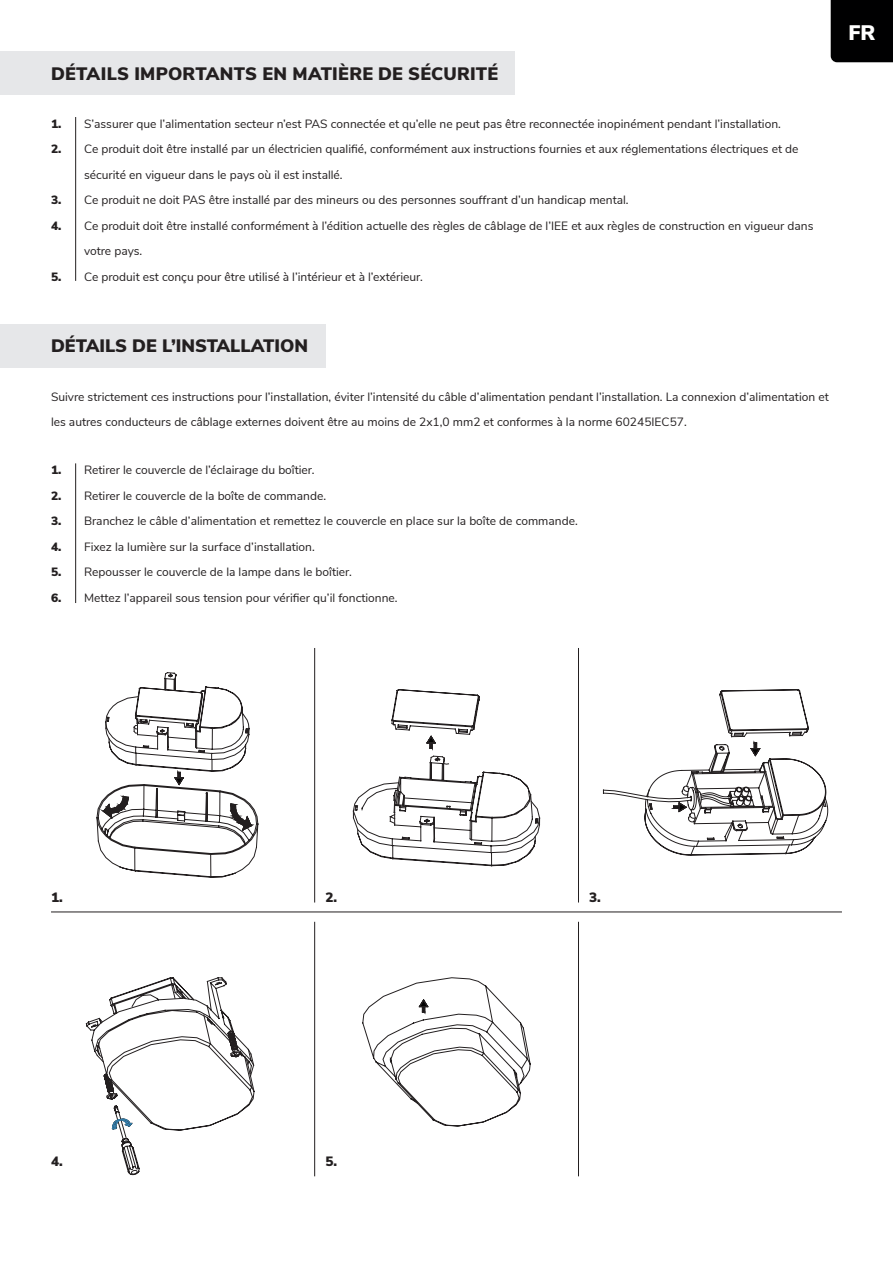
<style>
.page{position:relative;width:893px;height:1263px;background:#fff}
.page>*{position:absolute;margin:0;border:0;box-sizing:border-box;transform-origin:0 0}
.t1{font:900 21px "Nunito Sans";color:#fff}
.t2{font:900 18px "Nunito Sans";letter-spacing:.005em;color:#231f20}
.t3{font:900 13.5px "Nunito Sans";color:#231f20}
.t4{font:12px/25.5px "Nunito Sans";color:#231f20}
.s1{font-weight:900}
</style>
<div class="page">
<div style="left:0;top:51px;width:514px;height:43px;background:#e6e7e9"></div>
<hr style="left:75px;top:117px;width:1px;height:164px;background:#231f20">
<hr style="left:75px;top:463px;width:1px;height:140px;background:#231f20">
<div style="left:0;top:324px;width:325px;height:43px;background:#e6e7e9"></div>
<div style="left:831px;top:0;width:62px;height:62px;background:#000001"></div>
<hr style="left:51px;top:912px;width:791px;height:1px;background:#231f20">
<hr style="left:578px;top:648px;width:1px;height:254px;background:#231f20">
<hr style="left:578px;top:922px;width:1px;height:254px;background:#231f20">
<hr style="left:314px;top:648px;width:1px;height:254px;background:#231f20">
<hr style="left:314px;top:922px;width:1px;height:254px;background:#231f20">
<svg style="left:97px;top:672px;width:161px;height:206px"></svg>
<svg style="left:353px;top:689px;width:187px;height:177px"></svg>
<svg style="left:603px;top:689px;width:225px;height:167px"></svg>
<svg style="left:86px;top:977px;width:169px;height:198px"></svg>
<svg style="left:362px;top:977px;width:169px;height:149px"></svg>
<p class="t2" style="left:51px;top:60px;width:449px">DÉTAILS IMPORTANTS EN MATIÈRE DE SÉCURITÉ</p>
<p class="t4" style="left:51px;top:110px;width:731px"><span class="s1">1.</span> S’assurer que l’alimentation secteur n’est PAS connectée et qu’elle ne peut pas être reconnectée inopinément pendant l’installation.</p>
<p class="t4" style="left:51px;top:136px;width:749px"><span class="s1">2.</span> Ce produit doit être installé par un électricien qualifié, conformément aux instructions fournies et aux réglementations électriques et de</p>
<p class="t4" style="left:84px;top:161px;width:260px">sécurité en vigueur dans le pays où il est installé.</p>
<p class="t4" style="left:51px;top:187px;width:579px"><span class="s1">3.</span> Ce produit ne doit PAS être installé par des mineurs ou des personnes souffrant d’un handicap mental.</p>
<p class="t4" style="left:51px;top:212px;width:764px"><span class="s1">4.</span> Ce produit doit être installé conformément à l’édition actuelle des règles de câblage de l’IEE et aux règles de construction en vigueur dans</p>
<p class="t4" style="left:84px;top:238px;width:60px">votre pays.</p>
<p class="t4" style="left:51px;top:263px;width:373px"><span class="s1">5.</span> Ce produit est conçu pour être utilisé à l’intérieur et à l’extérieur.</p>
<p class="t2" style="left:51px;top:332px;width:258px">DÉTAILS DE L’INSTALLATION</p>
<p class="t4" style="left:51px;top:383px;width:779px">Suivre strictement ces instructions pour l’installation, éviter l’intensité du câble d’alimentation pendant l’installation. La connexion d’alimentation et les autres conducteurs de câblage externes doivent être au moins de 2x1,0 mm2 et conformes à la norme 60245IEC57.</p>
<p class="t4" style="left:51px;top:457px;width:265px"><span class="s1">1.</span> Retirer le couvercle de l’éclairage du boîtier.</p>
<p class="t4" style="left:51px;top:482px;width:277px"><span class="s1">2.</span> Retirer le couvercle de la boîte de commande.</p>
<p class="t4" style="left:51px;top:508px;width:528px"><span class="s1">3.</span> Branchez le câble d’alimentation et remettez le couvercle en place sur la boîte de commande.</p>
<p class="t4" style="left:51px;top:533px;width:265px"><span class="s1">4.</span> Fixez la lumière sur la surface d’installation.</p>
<p class="t4" style="left:51px;top:559px;width:302px"><span class="s1">5.</span> Repousser le couvercle de la lampe dans le boîtier.</p>
<p class="t4" style="left:51px;top:584px;width:348px"><span class="s1">6.</span> Mettez l’appareil sous tension pour vérifier qu’il fonctionne.</p>
<p class="t1" style="left:848px;top:17px;width:28px">FR</p>
<p class="t3" style="left:51px;top:887px;width:13px">1.</p>
<p class="t3" style="left:325px;top:887px;width:13px">2.</p>
<p class="t3" style="left:51px;top:1151px;width:13px">4.</p>
<p class="t3" style="left:325px;top:1151px;width:13px">5.</p>
<p class="t3" style="left:589px;top:887px;width:13px">3.</p>
</div>
